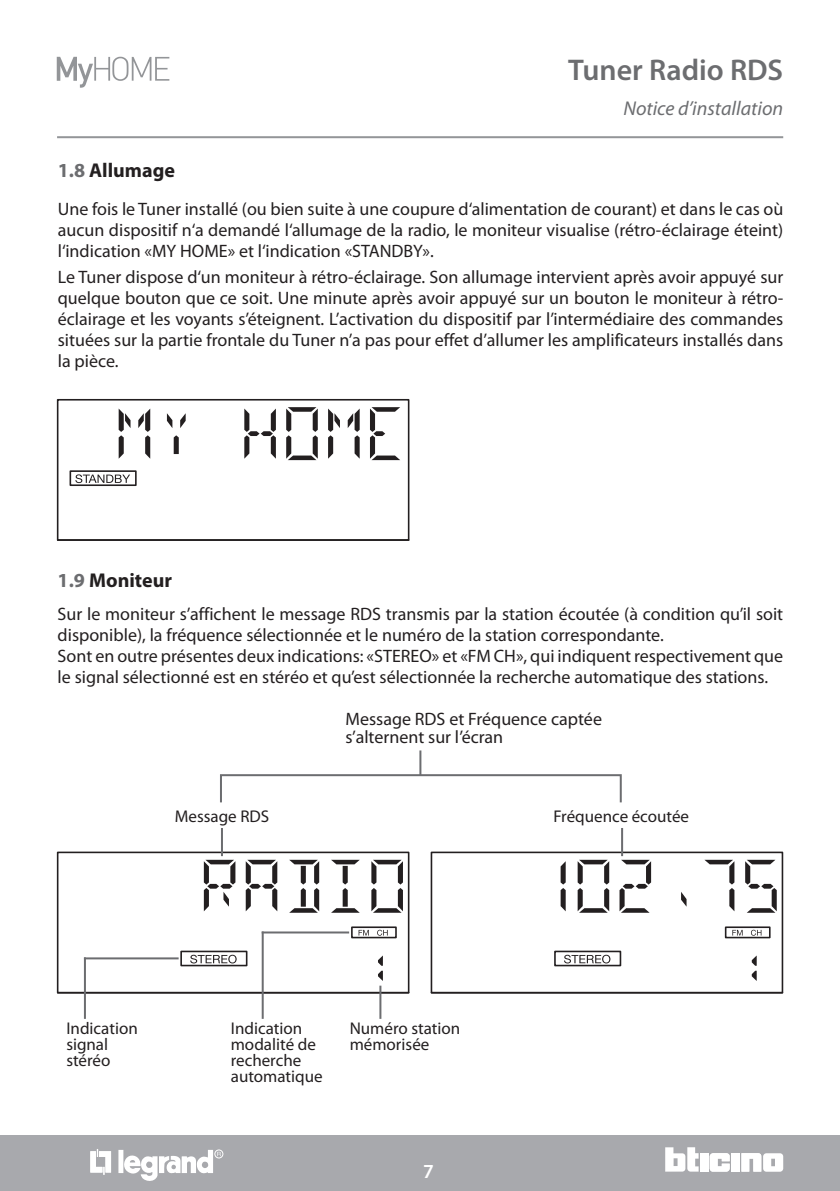
<style>
.page{position:relative;width:840px;height:1191px;background:#fff}
.page>*{position:absolute;margin:0;border:0;box-sizing:border-box;transform-origin:0 0}
.t1{font:600 30px "Myriad Pro";color:#6c6d70}
.t2{font:700 20px "Myriad Pro";color:#231f20}
.t3{font:italic 20px "Myriad Pro";color:#6c6d70}
.t4{font:600 20px "Myriad Pro";color:#fff}
.t5{font:18px/21px "Myriad Pro";color:#231f20}
.t6{font:17px/16px "Myriad Pro";color:#231f20}
.s1{color:#6c6d70}
</style>
<div class="page">
<div style="left:0;top:1135px;width:839px;height:56px;background:#a8a9ad"></div>
<div style="left:699px;top:1153px;width:8px;height:18px;background:#fff"></div>
<div style="left:731px;top:1153px;width:8px;height:18px;background:#fff"></div>
<svg style="left:741px;top:1153px;width:41px;height:18px"></svg>
<svg style="left:665px;top:1147px;width:33px;height:24px"></svg>
<svg style="left:709px;top:1153px;width:20px;height:18px"></svg>
<div style="left:118px;top:1149px;width:5px;height:24px;background:#fff"></div>
<svg style="left:90px;top:1149px;width:21px;height:25px"></svg>
<div style="left:214px;top:1149px;width:9px;height:9px;border:1px solid #fff;border-radius:50%"></div>
<svg style="left:123px;top:1149px;width:98px;height:32px"></svg>
<hr style="left:57px;top:136px;width:725px;height:2px;background:#939598">
<svg style="left:57px;top:57px;width:112px;height:31px"></svg>
<svg style="left:119px;top:409px;width:11px;height:50px"></svg>
<svg style="left:138px;top:409px;width:12px;height:50px"></svg>
<svg style="left:167px;top:413px;width:5px;height:15px"></svg>
<svg style="left:180px;top:414px;width:5px;height:14px"></svg>
<svg style="left:174px;top:435px;width:5px;height:19px"></svg>
<svg style="left:244px;top:408px;width:32px;height:51px"></svg>
<svg style="left:286px;top:407px;width:31px;height:53px"></svg>
<svg style="left:328px;top:408px;width:12px;height:51px"></svg>
<svg style="left:347px;top:409px;width:12px;height:49px"></svg>
<svg style="left:370px;top:407px;width:30px;height:53px"></svg>
<div style="left:57px;top:399px;width:352px;height:142px;border:2px solid #231f20"></div>
<hr style="left:58px;top:539px;width:350px;height:2px;background:#231f20">
<div style="left:69px;top:470px;width:68px;height:16px;border:2px solid #231f20"></div>
<svg style="left:75px;top:474px;width:55px;height:9px"></svg>
<svg style="left:204px;top:859px;width:31px;height:52px"></svg>
<svg style="left:245px;top:859px;width:32px;height:52px"></svg>
<svg style="left:289px;top:859px;width:30px;height:53px"></svg>
<svg style="left:331px;top:859px;width:28px;height:53px"></svg>
<svg style="left:371px;top:859px;width:32px;height:53px"></svg>
<div style="left:57px;top:851px;width:352px;height:142px;border:2px solid #231f20"></div>
<hr style="left:58px;top:992px;width:350px;height:1px;background:#231f20">
<div style="left:180px;top:950px;width:67px;height:16px;border:2px solid #231f20"></div>
<div style="left:351px;top:926px;width:45px;height:12px;border:2px solid #231f20"></div>
<svg style="left:378px;top:956px;width:4px;height:24px"></svg>
<svg style="left:358px;top:930px;width:10px;height:5px"></svg>
<svg style="left:190px;top:954px;width:46px;height:9px"></svg>
<svg style="left:377px;top:929px;width:10px;height:6px"></svg>
<svg style="left:619px;top:859px;width:31px;height:53px"></svg>
<svg style="left:560px;top:862px;width:5px;height:49px"></svg>
<svg style="left:577px;top:859px;width:32px;height:53px"></svg>
<svg style="left:745px;top:859px;width:31px;height:53px"></svg>
<svg style="left:681px;top:892px;width:5px;height:14px"></svg>
<svg style="left:704px;top:859px;width:30px;height:52px"></svg>
<div style="left:430px;top:851px;width:352px;height:142px;border:2px solid #231f20"></div>
<hr style="left:431px;top:992px;width:351px;height:1px;background:#231f20">
<div style="left:554px;top:950px;width:67px;height:16px;border:2px solid #231f20"></div>
<div style="left:724px;top:926px;width:46px;height:12px;border:2px solid #231f20"></div>
<svg style="left:751px;top:956px;width:5px;height:25px"></svg>
<svg style="left:732px;top:930px;width:10px;height:5px"></svg>
<svg style="left:564px;top:954px;width:46px;height:9px"></svg>
<svg style="left:751px;top:929px;width:10px;height:6px"></svg>
<hr style="left:221px;top:828px;width:2px;height:28px;background:#6c6d70">
<hr style="left:620px;top:828px;width:2px;height:28px;background:#6c6d70">
<hr style="left:261px;top:931px;width:2px;height:87px;background:#6c6d70">
<hr style="left:379px;top:985px;width:2px;height:33px;background:#6c6d70">
<hr style="left:84px;top:957px;width:2px;height:61px;background:#6c6d70">
<hr style="left:84px;top:957px;width:94px;height:2px;background:#6c6d70">
<hr style="left:261px;top:931px;width:88px;height:2px;background:#6c6d70">
<div style="left:220px;top:774px;width:401px;height:29px;border:2px solid #6c6d70"></div>
<hr style="left:419px;top:750px;width:2px;height:26px;background:#6c6d70">
<h1 class="t1" style="left:568px;top:50px;width:216px">Tuner Radio RDS</h1>
<p class="t3" style="left:623px;top:96px;width:161px">Notice d’installation</p>
<p class="t2" style="left:58px;top:157px;width:119px"><span class="s1">1.8</span> Allumage</p>
<p class="t5" style="left:58px;top:198px;width:726px;text-align:justify">Une fois le Tuner installé (ou bien suite à une coupure d‘alimentation de courant) et dans le cas où aucun dispositif n‘a demandé l‘allumage de la radio, le moniteur visualise (rétro-éclairage éteint) l‘indication «MY HOME» et l‘indication «STANDBY».</p>
<p class="t5" style="left:58px;top:266px;width:726px;text-align:justify">Le Tuner dispose d‘un moniteur à rétro-éclairage. Son allumage intervient après avoir appuyé sur quelque bouton que ce soit. Une minute après avoir appuyé sur un bouton le moniteur à rétro&shy;éclairage et les voyants s’éteignent. L’activation du dispositif par l’intermédiaire des commandes situées sur la partie frontale du Tuner n’a pas pour effet d’allumer les amplificateurs installés dans la pièce.</p>
<p class="t2" style="left:58px;top:567px;width:116px"><span class="s1">1.9</span> Moniteur</p>
<p class="t5" style="left:58px;top:603px;width:726px">Sur le moniteur s’affichent le message RDS transmis par la station écoutée (à condition qu’il soit disponible), la fréquence sélectionnée et le numéro de la station correspondante.<br>Sont en outre présentes deux indications: «STEREO» et «FM CH», qui indiquent respectivement que le signal sélectionné est en stéréo et qu’est sélectionnée la recherche automatique des stations.</p>
<p class="t5" style="left:345px;top:709px;width:258px;line-height:18px">Message RDS et Fréquence captée s’alternent sur l’écran</p>
<p class="t6" style="left:175px;top:807px;width:96px">Message RDS</p>
<p class="t6" style="left:553px;top:807px;width:137px">Fréquence écoutée</p>
<p class="t6" style="left:66px;top:1019px;width:73px">Indication signal stéréo</p>
<p class="t6" style="left:231px;top:1019px;width:93px">Indication modalité de recherche automatique</p>
<p class="t6" style="left:349px;top:1019px;width:112px">Numéro station mémorisée</p>
<p class="t4" style="left:423px;top:1158px;width:12px">7</p>
</div>
